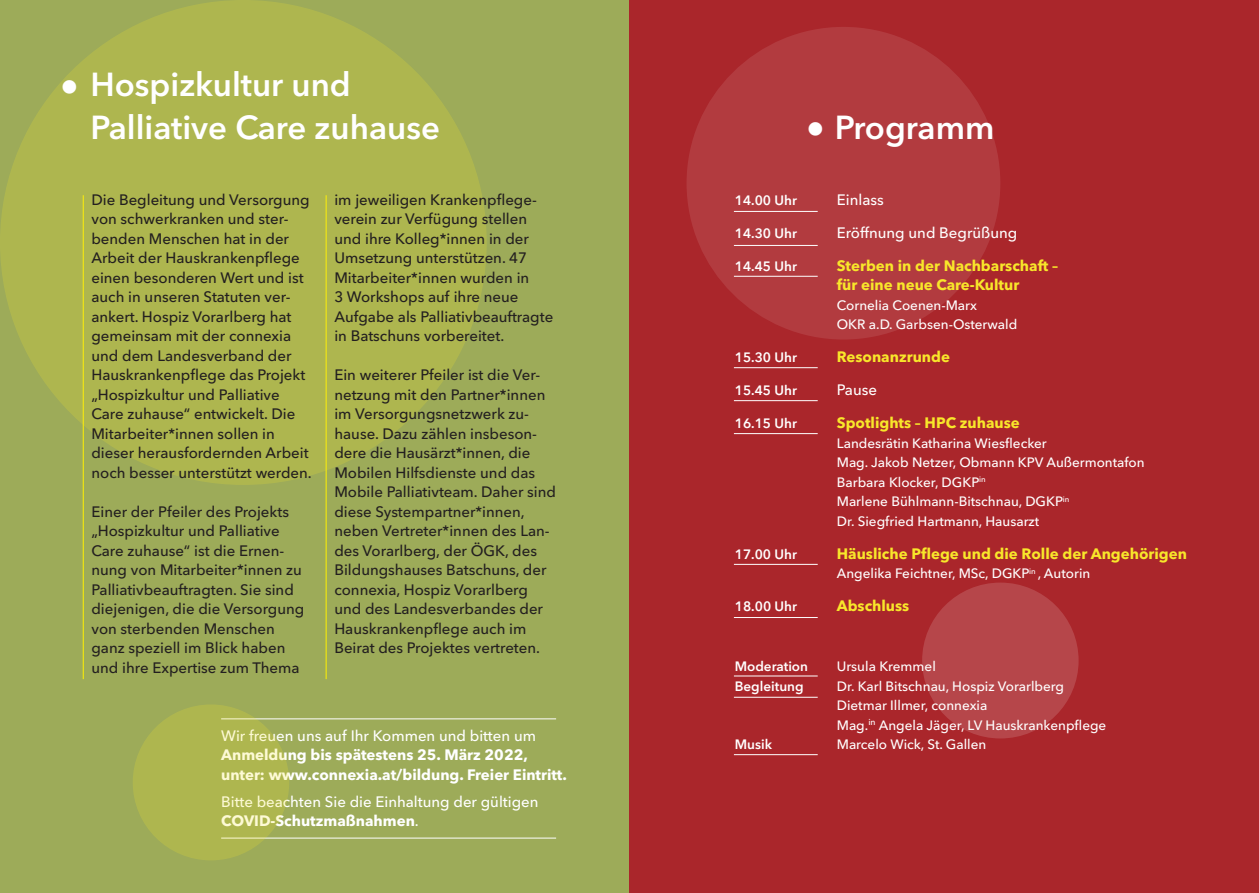
<style>
.page{position:relative;width:1259px;height:893px;background:#fff}
.page>*{position:absolute;margin:0;border:0;box-sizing:border-box;transform-origin:0 0}
.t1{font:600 33px/43.5px "Avenir Next LT Pro";color:#fff}
.t2{font:500 15px/19.5px "Avenir Next LT Pro";color:#231f20}
.t3{font:700 15px/19.5px "Avenir Next LT Pro";color:#f8e72a}
.t4{font:500 15px/19.5px "Avenir Next LT Pro";color:#fff}
.t5{font:700 15px/19.5px "Avenir Next LT Pro";color:#fff}
.t6{font:500 13.5px/19.5px "Avenir Next LT Pro";color:#fff}
.t7{font:600 13.5px "Avenir Next LT Pro";color:#fff}
.s1{font-weight:700}
</style>
<div class="page">
<div style="left:0;top:0;width:629px;height:893px;background:#9dab59"></div>
<div style="left:629px;top:0;width:630px;height:893px;background:#aa262b"></div>
<hr style="left:221px;top:718px;width:335px;height:1px;background:#fff">
<hr style="left:221px;top:838px;width:335px;height:1px;background:#fff">
<hr style="left:83px;top:195px;width:1px;height:484px;background:#fff101">
<hr style="left:326px;top:195px;width:1px;height:484px;background:#fff101">
<hr style="left:734px;top:367px;width:83px;height:1px;background:#fff">
<hr style="left:734px;top:400px;width:83px;height:1px;background:#fff">
<hr style="left:734px;top:433px;width:83px;height:1px;background:#fff">
<hr style="left:734px;top:564px;width:83px;height:1px;background:#fff">
<hr style="left:734px;top:697px;width:83px;height:1px;background:#fff">
<hr style="left:734px;top:754px;width:83px;height:1px;background:#fff">
<hr style="left:734px;top:676px;width:83px;height:1px;background:#fff">
<hr style="left:734px;top:617px;width:83px;height:1px;background:#fff">
<div style="left:0;top:0;width:487px;height:485px;background:#aeb64f;border-radius:50%"></div>
<div style="left:922px;top:583px;width:156px;height:155px;background:#b6464a;border-radius:50%"></div>
<div style="left:133px;top:704px;width:156px;height:156px;background:#aeb64f;border-radius:50%"></div>
<div style="left:686px;top:27px;width:314px;height:313px;background:#b23b3f;border-radius:50%"></div>
<h1 class="t1" style="left:90px;top:62px;width:351px">Hospizkultur und<br>Palliative Care zuhause</h1>
<p class="t2" style="left:91px;top:190px;width:222px">Die Begleitung und Versorgung von schwerkranken und ster&shy;benden Menschen hat in der<br>Arbeit der Hauskrankenpflege einen besonderen Wert und ist auch in unseren Statuten ver&shy;ankert. Hospiz Vorarlberg hat gemeinsam mit der connexia und dem Landesverband der<br>Hauskrankenpflege das Projekt „Hospizkultur und Palliative<br>Care zuhause“ entwickelt. Die<br>Mitarbeiter*innen sollen in dieser herausfordernden Arbeit noch besser unterstützt werden.</p>
<p class="t2" style="left:91px;top:502px;width:214px">Einer der Pfeiler des Projekts „Hospizkultur und Palliative<br>Care zuhause“ ist die Ernen&shy;nung von Mitarbeiter*innen zu<br>Palliativbeauftragten. Sie sind diejenigen, die die Versorgung von sterbenden Menschen ganz speziell im Blick haben und ihre Expertise zum Thema</p>
<p class="t2" style="left:334px;top:190px;width:220px">im jeweiligen Krankenpflege&shy;verein zur Verfügung stellen und ihre Kolleg*innen in der<br>Umsetzung unterstützen. 47<br>Mitarbeiter*innen wurden in<br>3 Workshops auf ihre neue<br>Aufgabe als Palliativbeauftragte in Batschuns vorbereitet.</p>
<p class="t2" style="left:334px;top:365px;width:223px">Ein weiterer Pfeiler ist die Ver&shy;netzung mit den Partner*innen im Versorgungsnetzwerk zu&shy;hause. Dazu zählen insbeson&shy;dere die Hausärzt*innen, die<br>Mobilen Hilfsdienste und das<br>Mobile Palliativteam. Daher sind diese Systempartner*innen, neben Vertreter*innen des Lan&shy;des Vorarlberg, der ÖGK, des<br>Bildungshauses Batschuns, der connexia, Hospiz Vorarlberg und des Landesverbandes der<br>Hauskrankenpflege auch im<br>Beirat des Projektes vertreten.</p>
<p class="t4" style="left:221px;top:726px;width:316px">Wir freuen uns auf Ihr Kommen und bitten um</p>
<p class="t5" style="left:221px;top:745px;width:347px">Anmeldung bis spätestens 25. März 2022, unter: www.connexia.at/bildung. Freier Eintritt.</p>
<p class="t4" style="left:221px;top:792px;width:319px">Bitte beachten Sie die Einhaltung der gültigen<br><span class="s1">COVID-Schutzmaßnahmen</span>.</p>
<h1 class="t1" style="left:835px;top:106px;width:161px">Programm</h1>
<p class="t7" style="left:735px;top:192px;width:64px">14.00 Uhr</p>
<p class="t4" style="left:837px;top:190px;width:48px">Einlass</p>
<p class="t7" style="left:735px;top:225px;width:64px">14.30 Uhr</p>
<p class="t4" style="left:837px;top:223px;width:182px">Eröffnung und Begrüßung</p>
<p class="t7" style="left:735px;top:258px;width:64px">14.45 Uhr</p>
<p class="t3" style="left:837px;top:256px;width:223px">Sterben in der Nachbarschaft – für eine neue Care-Kultur</p>
<p class="t6" style="left:837px;top:295px;width:182px">Cornelia Coenen-Marx<br>OKR a.D. Garbsen-Osterwald</p>
<p class="t7" style="left:735px;top:349px;width:64px">15.30 Uhr</p>
<p class="t3" style="left:837px;top:347px;width:115px">Resonanzrunde</p>
<p class="t7" style="left:735px;top:382px;width:64px">15.45 Uhr</p>
<p class="t4" style="left:837px;top:380px;width:42px">Pause</p>
<p class="t7" style="left:735px;top:415px;width:64px">16.15 Uhr</p>
<p class="t3" style="left:837px;top:413px;width:184px">Spotlights – HPC zuhause</p>
<p class="t6" style="left:837px;top:433px;width:309px">Landesrätin Katharina Wiesflecker<br>Mag. Jakob Netzer, Obmann KPV Außermontafon Barbara Klocker, DGKP<sup>in<br></sup>Marlene Bühlmann-Bitschnau, DGKP<sup>in<br></sup>Dr. Siegfried Hartmann, Hausarzt</p>
<p class="t7" style="left:735px;top:546px;width:64px">17.00 Uhr</p>
<p class="t3" style="left:837px;top:544px;width:352px">Häusliche Pflege und die Rolle der Angehörigen</p>
<p class="t6" style="left:837px;top:564px;width:255px">Angelika Feichtner, MSc, DGKP<sup>in</sup> , Autorin</p>
<p class="t7" style="left:735px;top:598px;width:64px">18.00 Uhr</p>
<p class="t3" style="left:837px;top:596px;width:74px">Abschluss</p>
<p class="t7" style="left:735px;top:658px;width:75px">Moderation</p>
<p class="t6" style="left:837px;top:657px;width:101px">Ursula Kremmel</p>
<p class="t7" style="left:735px;top:678px;width:70px">Begleitung</p>
<p class="t6" style="left:837px;top:676px;width:271px">Dr. Karl Bitschnau, Hospiz Vorarlberg<br>Dietmar Illmer, connexia<br>Mag.<sup>in</sup> Angela Jäger, LV Hauskrankenpflege</p>
<p class="t7" style="left:735px;top:736px;width:39px">Musik</p>
<p class="t6" style="left:837px;top:735px;width:151px">Marcelo Wick, St. Gallen</p>
</div>
